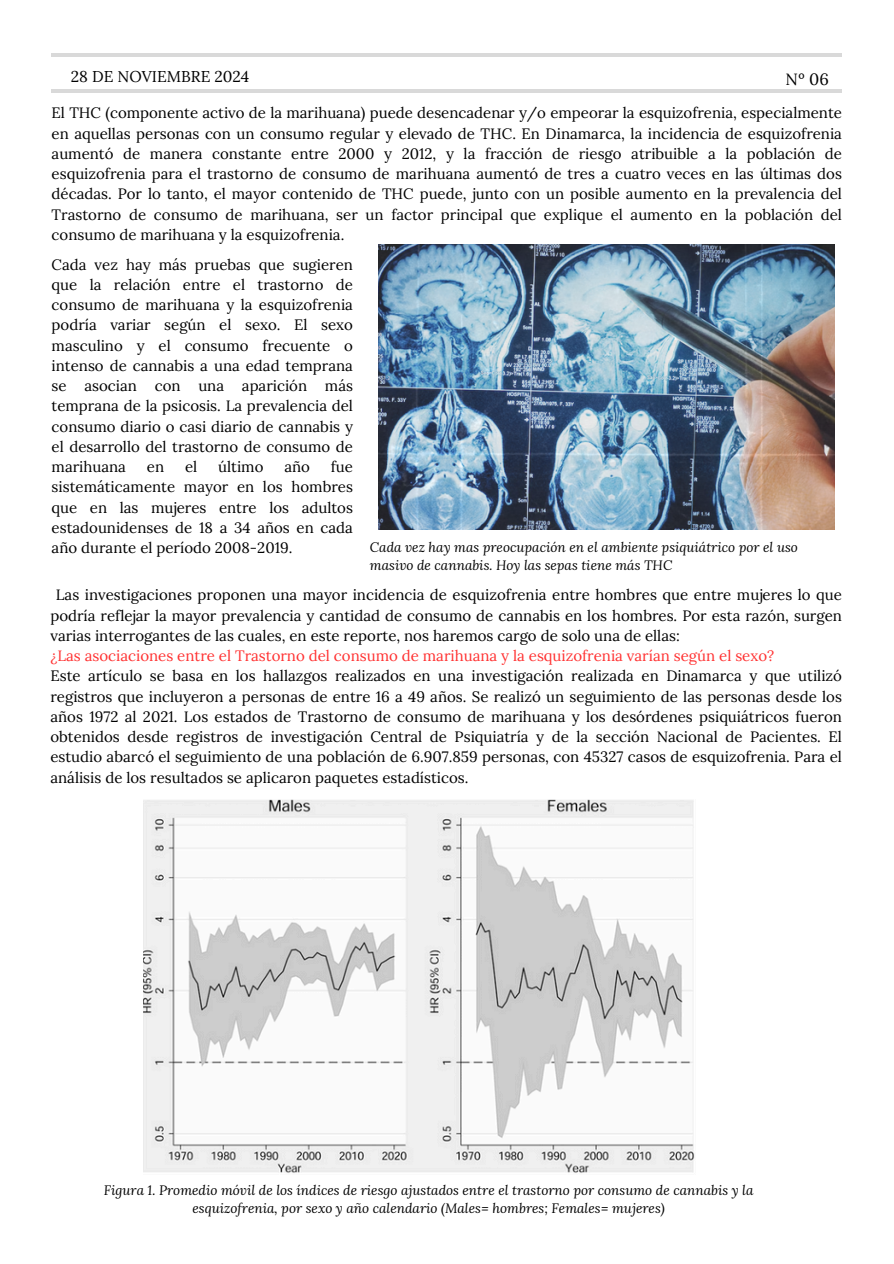
<style>
.page{position:relative;width:894px;height:1264px;background:#fff}
.page>*{position:absolute;margin:0;border:0;box-sizing:border-box;transform-origin:0 0}
.t1{font:16.35px "Lora";color:#000}
.t2{font:15.6px "Lora";color:#000}
.t3{font:15px/20.2px "Lora";color:#000;text-align:justify}
.t4{font:italic 13.5px/18px "Lora";color:#000;text-align:center}
.s1{color:#ff3131}
</style>
<div class="page">
<hr style="left:52px;top:53px;width:789px;height:4px;background:#d9d9d9">
<hr style="left:52px;top:89px;width:789px;height:4px;background:#d9d9d9">
<img style="left:378px;top:244px;width:456px;height:285px">
<img style="left:143px;top:799px;width:552px;height:374px">
<h2 class="t2" style="left:71px;top:67px;width:180px">28 DE NOVIEMBRE 2024</h2>
<p class="t1" style="left:785px;top:68px;width:45px">Nº 06</p>
<h2 class="t3" style="left:52px;top:103px;width:791px">El THC (componente activo de la marihuana) puede desencadenar y/o empeorar la esquizofrenia, especialmente en aquellas personas con un consumo regular y elevado de THC. En Dinamarca, la incidencia de esquizofrenia aumentó de manera constante entre 2000 y 2012, y la fracción de riesgo atribuible a la población de esquizofrenia para el trastorno de consumo de marihuana aumentó de tres a cuatro veces en las últimas dos décadas. Por lo tanto, el mayor contenido de THC puede, junto con un posible aumento en la prevalencia del Trastorno de consumo de marihuana, ser un factor principal que explique el aumento en la población del consumo de marihuana y la esquizofrenia.</h2>
<h2 class="t3" style="left:52px;top:254px;width:303px">Cada vez hay más pruebas que sugieren que la relación entre el trastorno de consumo de marihuana y la esquizofrenia podría variar según el sexo. El sexo masculino y el consumo frecuente o intenso de cannabis a una edad temprana se asocian con una aparición más temprana de la psicosis. La prevalencia del consumo diario o casi diario de cannabis y el desarrollo del trastorno de consumo de marihuana</h2>
<h2 class="t3" style="left:147px;top:456px;width:19px">en</h2>
<h2 class="t3" style="left:185px;top:456px;width:14px">el</h2>
<h2 class="t3" style="left:218px;top:456px;width:47px">último</h2>
<h2 class="t3" style="left:284px;top:456px;width:27px">año</h2>
<h2 class="t3" style="left:52px;top:456px;width:303px;text-indent:279px">fue sistemáticamente mayor en los hombres que en las mujeres entre los adultos estadounidenses de 18 a 34 años en cada año durante el período 2008-2019.</h2>
<p class="t3" style="left:50px;top:584px;width:792px;text-align:left;text-indent:6px">Las investigaciones proponen una mayor incidencia de esquizofrenia entre hombres que entre mujeres lo que podría reflejar la mayor prevalencia y cantidad de consumo de cannabis en los hombres. Por esta razón, surgen varias interrogantes de las cuales, en este reporte, nos haremos cargo de solo una de ellas:<br><span class="s1">¿Las asociaciones entre el Trastorno del consumo de marihuana y la esquizofrenia varían según el sexo?<br></span>Este artículo se basa en los hallazgos realizados en una investigación realizada en Dinamarca y que utilizó registros que incluyeron a personas de entre 16 a 49 años. Se realizó un seguimiento de las personas desde los años 1972 al 2021. Los estados de Trastorno de consumo de marihuana y los desórdenes psiquiátricos fueron obtenidos desde registros de investigación Central de Psiquiatría y de la sección Nacional de Pacientes. El estudio abarcó el seguimiento de una población de 6.907.859 personas, con 45327 casos de esquizofrenia. Para el análisis de los resultados se aplicaron paquetes estadísticos.</p>
<p class="t4" style="left:370px;top:537px;width:429px;text-align:left">Cada vez hay mas preocupación en el ambiente psiquiátrico por el uso masivo de cannabis. Hoy las sepas tiene más THC</p>
<p class="t4" style="left:104px;top:1180px;width:651px">Figura 1. Promedio móvil de los índices de riesgo ajustados entre el trastorno por consumo de cannabis y la esquizofrenia, por sexo y año calendario (Males= hombres; Females= mujeres)</p>
</div>
